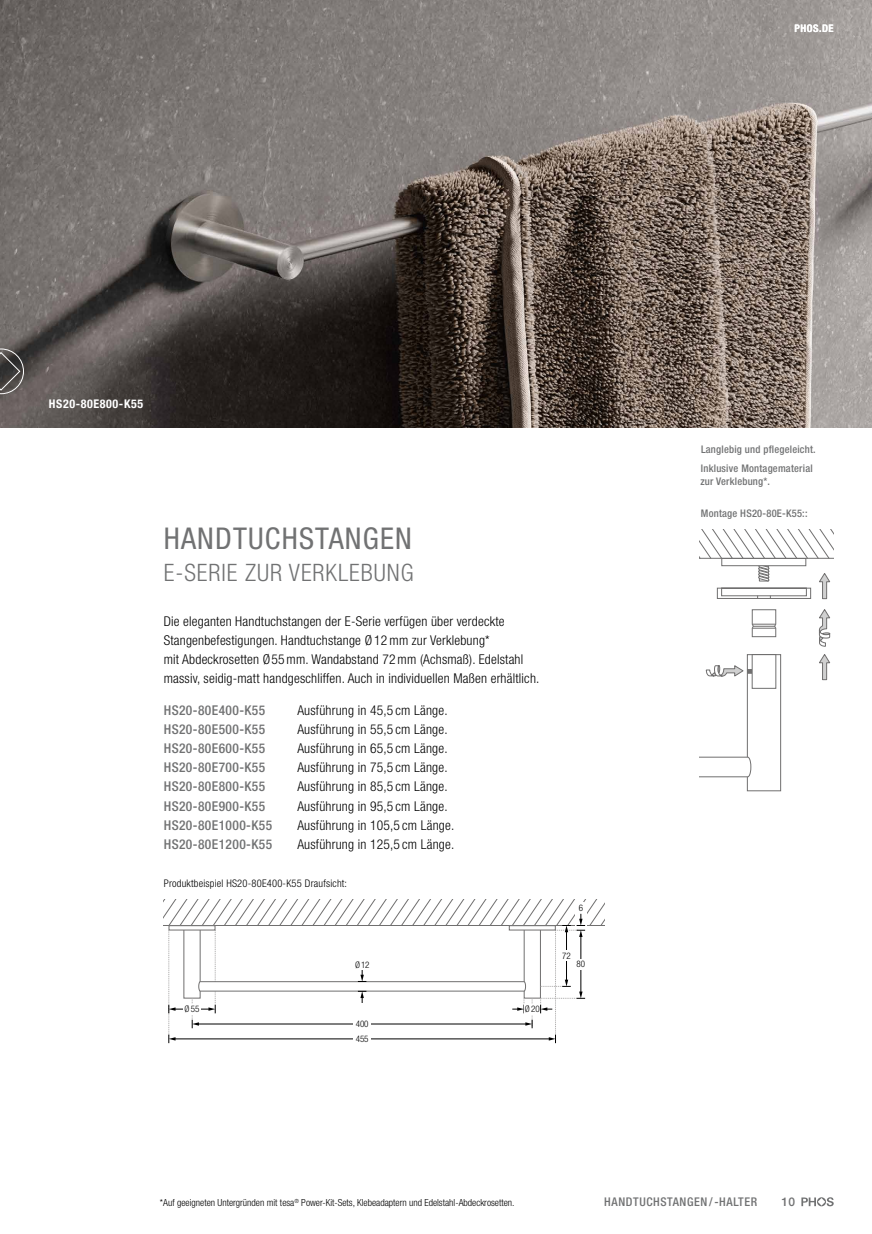
<style>
.page{position:relative;width:872px;height:1234px;background:#fff}
.page>*{position:absolute;margin:0;border:0;box-sizing:border-box;transform-origin:0 0}
.t1{font:condensed 30px "Helvetica Neue LT Std";letter-spacing:.04em;color:#717273}
.t2{font:300 condensed 24px "Helvetica Neue LT Std";letter-spacing:.04em;color:#717273}
.t3{font:300 condensed 13.5px/19.2px "Helvetica Neue LT Std";letter-spacing:.015em;color:#000}
.t4{font:500 condensed 13.5px "Helvetica Neue LT Std";letter-spacing:.03em;color:#717273}
.t5{font:500 condensed 12px "Helvetica Neue LT Std";letter-spacing:.05em;color:#717273}
.t6{font:700 condensed 12px "Helvetica Neue LT Std";letter-spacing:.05em;color:#fff}
.t7{font:500 12px "Helvetica Neue LT Std";color:#717273}
.t8{font:500 condensed 10.5px/19.2px "Helvetica Neue LT Std";letter-spacing:.02em;color:#717273}
.t9{font:300 condensed 10.5px "Helvetica Neue LT Std";letter-spacing:.02em;color:#000}
.t10{font:700 condensed 10.5px "Helvetica Neue LT Std";letter-spacing:.05em;color:#fff}
.t11{font:300 condensed 9.75px "Helvetica Neue LT Std";color:#000}
.t12{font:300 condensed 9px/14.9px "Helvetica Neue LT Std";color:#000}
</style>
<div class="page">
<div style="left:752px;top:654px;width:24px;height:34px;border:1px solid #706f6f"></div>
<div style="left:747px;top:654px;width:34px;height:137px;border:1px solid #706f6f"></div>
<svg style="left:699px;top:756px;width:52px;height:21px"></svg>
<svg style="left:818px;top:609px;width:12px;height:37px"></svg>
<svg style="left:819px;top:654px;width:11px;height:26px"></svg>
<svg style="left:699px;top:529px;width:134px;height:70px"></svg>
<svg style="left:751px;top:609px;width:25px;height:28px"></svg>
<svg style="left:706px;top:665px;width:48px;height:11px"></svg>
<img style="left:0;top:0;width:872px;height:427px">
<svg style="left:0;top:348px;width:24px;height:46px"></svg>
<svg style="left:164px;top:899px;width:440px;height:143px"></svg>
<div style="left:354px;top:959px;width:16px;height:10px;background:#fff"></div>
<svg style="left:801px;top:1197px;width:32px;height:8px"></svg>
<p class="t10" style="left:794px;top:22px;width:41px">PHOS.DE</p>
<p class="t6" style="left:49px;top:397px;width:96px">HS20-80E800-K55</p>
<h1 class="t1" style="left:164px;top:521px;width:250px">HANDTUCHSTANGEN</h1>
<h2 class="t2" style="left:164px;top:558px;width:251px">E-SERIE ZUR VERKLEBUNG</h2>
<p class="t3" style="left:164px;top:611px;width:377px">Die eleganten Handtuchstangen der E-Serie verfügen über verdeckte Stangenbefestigungen. Handtuchstange Ø 12mm zur Verklebung*<br>mit Abdeckrosetten Ø55mm. Wandabstand 72mm (Achsmaß). Edelstahl massiv, seidig-matt handgeschliffen. Auch in individuellen Maßen erhältlich.</p>
<p class="t4" style="left:164px;top:701px;width:103px">HS20-80E400-K55</p>
<p class="t3" style="left:297px;top:700px;width:152px">Ausführung in 45,5 cm Länge.</p>
<p class="t4" style="left:164px;top:721px;width:103px">HS20-80E500-K55</p>
<p class="t3" style="left:297px;top:719px;width:152px">Ausführung in 55,5 cm Länge.</p>
<p class="t4" style="left:164px;top:740px;width:103px">HS20-80E600-K55</p>
<p class="t3" style="left:297px;top:738px;width:152px">Ausführung in 65,5 cm Länge.</p>
<p class="t4" style="left:164px;top:759px;width:103px">HS20-80E700-K55</p>
<p class="t3" style="left:297px;top:757px;width:152px">Ausführung in 75,5 cm Länge.</p>
<p class="t4" style="left:164px;top:778px;width:103px">HS20-80E800-K55</p>
<p class="t3" style="left:297px;top:776px;width:152px">Ausführung in 85,5 cm Länge.</p>
<p class="t4" style="left:164px;top:797px;width:103px">HS20-80E900-K55</p>
<p class="t3" style="left:297px;top:795px;width:152px">Ausführung in 95,5 cm Länge.</p>
<p class="t4" style="left:164px;top:816px;width:110px">HS20-80E1000-K55</p>
<p class="t3" style="left:297px;top:815px;width:158px">Ausführung in 105,5 cm Länge.</p>
<p class="t4" style="left:164px;top:835px;width:110px">HS20-80E1200-K55</p>
<p class="t3" style="left:297px;top:834px;width:158px">Ausführung in 125,5 cm Länge.</p>
<p class="t9" style="left:164px;top:877px;width:185px">Produktbeispiel HS20-80E400-K55 Draufsicht:</p>
<p class="t12" style="left:185px;top:1001px;width:16px">Ø55</p>
<p class="t12" style="left:355px;top:957px;width:16px">Ø12</p>
<p class="t12" style="left:356px;top:1016px;width:14px">400<br>455</p>
<p class="t12" style="left:525px;top:1001px;width:16px">Ø20</p>
<p class="t12" style="left:578px;top:900px;width:6px">6</p>
<p class="t12" style="left:562px;top:948px;width:10px">72</p>
<p class="t12" style="left:576px;top:956px;width:10px">80</p>
<p class="t8" style="left:701px;top:439px;width:116px">Langlebig und pflegeleicht.<br>Inklusive Montagematerial</p>
<p class="t8" style="left:700px;top:471px;width:71px">zur Verklebung*.</p>
<p class="t8" style="left:701px;top:503px;width:108px">Montage HS20-80E-K55::</p>
<p class="t11" style="left:160px;top:1196px;width:356px">*Auf geeigneten Untergründen mit tesa<sup>®</sup> Power-Kit-Sets, Klebeadaptern und Edelstahl-Abdeckrosetten.</p>
<p class="t5" style="left:604px;top:1194px;width:154px">HANDTUCHSTANGEN/-HALTER</p>
<p class="t7" style="left:781px;top:1194px;width:15px">10</p>
</div>
